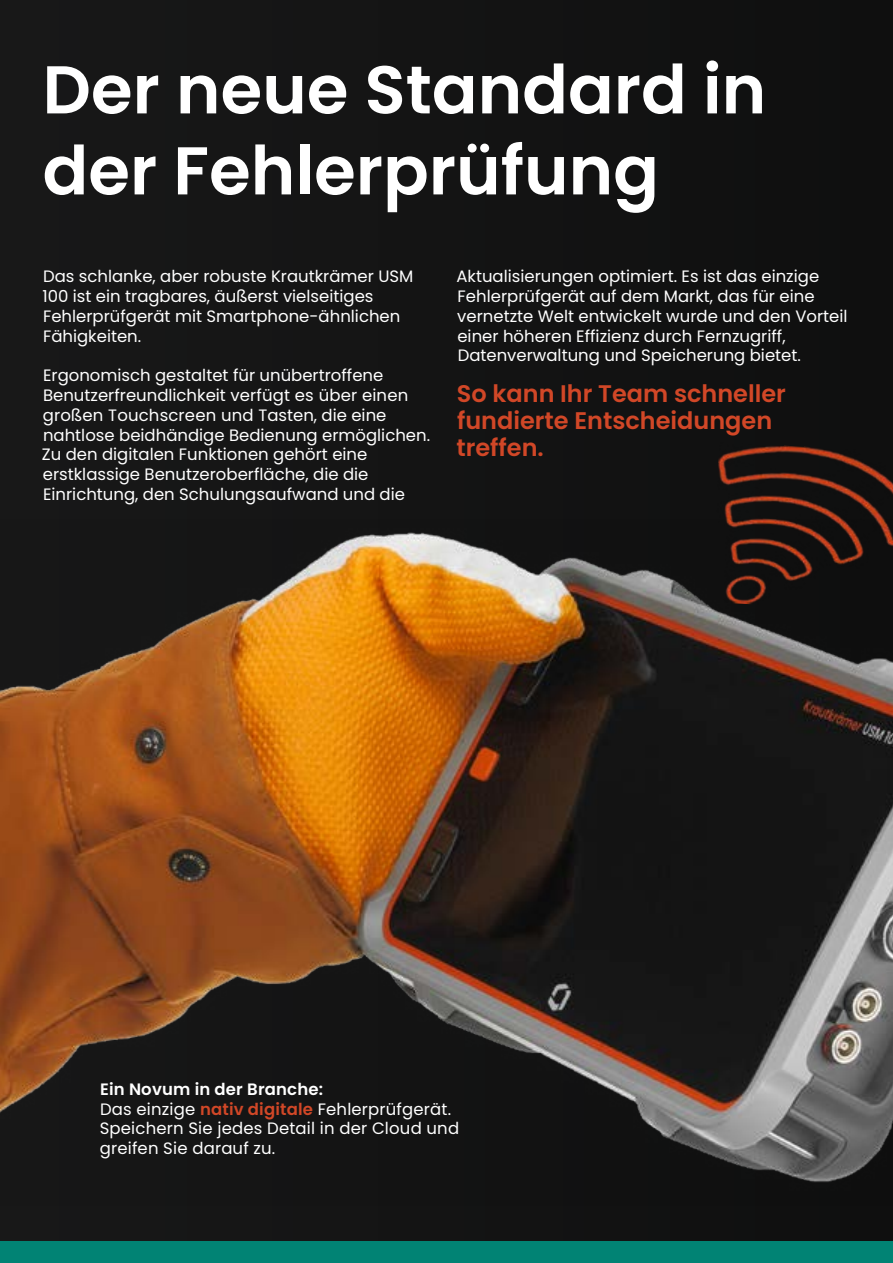
<style>
.page{position:relative;width:893px;height:1263px;background:#141414}
.page>*{position:absolute;margin:0;border:0;box-sizing:border-box;transform-origin:0 0}
.t1{font:600 67.5px/81px "Poppins";color:#fff}
.t2{font:600 24px/27px "Poppins";color:#d14727}
.t3{font:16.5px/19.8px "Poppins";color:#fff}
.s1{font-weight:600}
.s2{font-weight:600;color:#d14727}
</style>
<div class="page">
<div style="left:0;top:1242px;width:893px;height:21px;background:#018374"></div>
<img style="left:718px;top:445px;width:175px;height:74px">
<img style="left:0;top:519px;width:893px;height:663px">
<h1 class="t1" style="left:43px;top:50px;width:725px">Der neue Standard in der Fehlerprüfung</h1>
<p class="t3" style="left:42px;top:267px;width:372px">Das schlanke, aber robuste Krautkrämer USM 100 ist ein tragbares, äußerst vielseitiges Fehlerprüfgerät mit Smartphone-ähnlichen Fähigkeiten.</p>
<p class="t3" style="left:42px;top:366px;width:390px">Ergonomisch gestaltet für unübertroffene Benutzerfreundlichkeit verfügt es über einen großen Touchscreen und Tasten, die eine nahtlose beidhändige Bedienung ermöglichen.<br>Zu den digitalen Funktionen gehört eine erstklassige Benutzeroberfläche, die die Einrichtung, den Schulungsaufwand und die</p>
<p class="t3" style="left:456px;top:267px;width:393px">Aktualisierungen optimiert. Es ist das einzige Fehlerprüfgerät auf dem Markt, das für eine vernetzte Welt entwickelt wurde und den Vorteil einer höheren Effizienz durch Fernzugriff, Datenverwaltung und Speicherung bietet.</p>
<h2 class="t2" style="left:456px;top:380px;width:331px">So kann Ihr Team schneller fundierte Entscheidungen treffen.</h2>
<p class="t3" style="left:100px;top:1079px;width:361px"><span class="s1">Ein Novum in der Branche:<br></span>Das einzige <span class="s2">nativ digitale</span> Fehlerprüfgerät.<br>Speichern Sie jedes Detail in der Cloud und greifen Sie darauf zu.</p>
</div>
